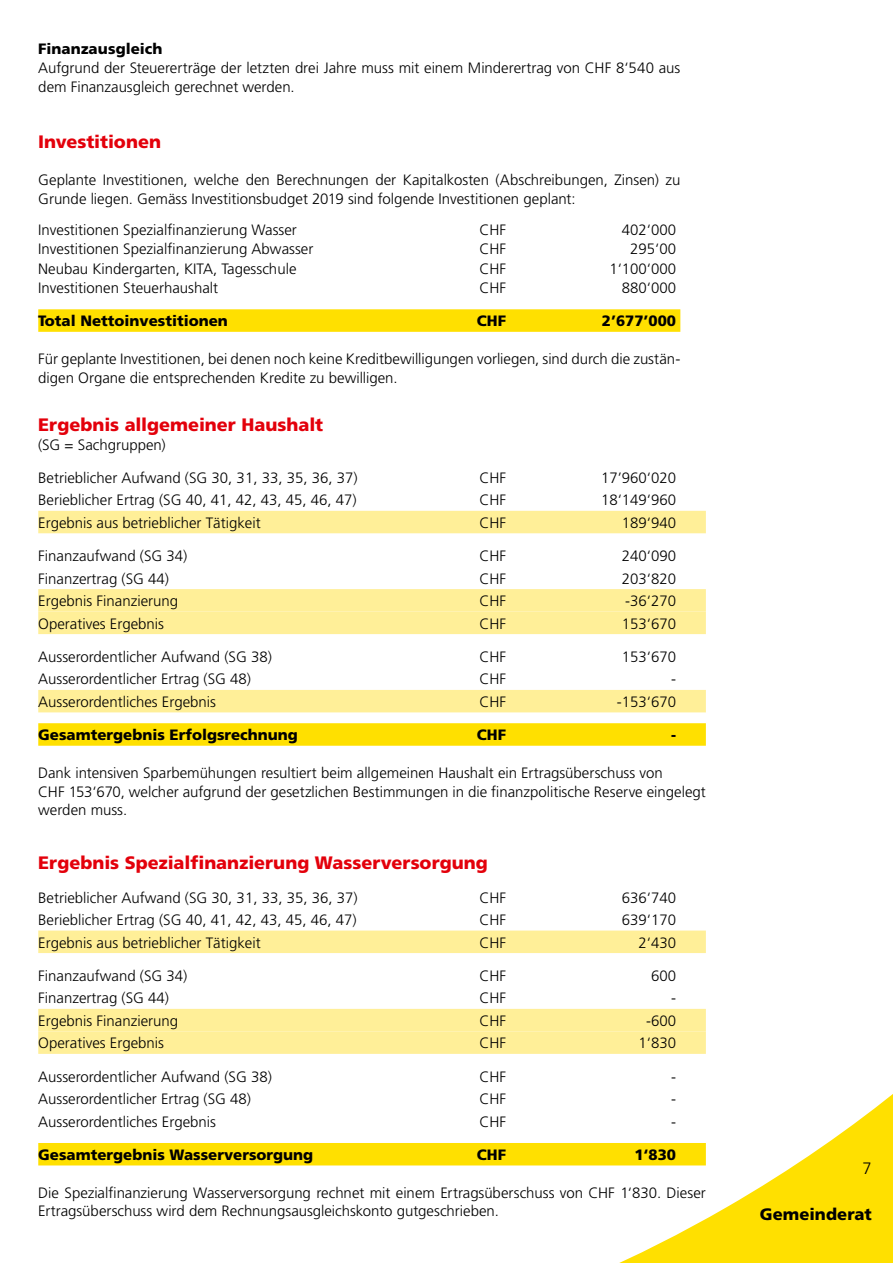
<style>
.page{position:relative;width:893px;height:1263px;background:#fff}
.page>*{position:absolute;margin:0;border:0;box-sizing:border-box;transform-origin:0 0}
.t1{font:900 18px "Frutiger";color:#e3000b}
.t2{font:900 16.5px "Frutiger";letter-spacing:.005em;color:#000}
.t3{font:300 16.5px "Frutiger";color:#000}
.t4{font:300 15px/18.8px "Frutiger";color:#000}
.t5{font:900 15px "Frutiger";color:#000}
</style>
<div class="page">
<svg style="left:591px;top:1094px;width:302px;height:169px"></svg>
<div style="left:38px;top:511px;width:668px;height:22px;background:#ffef98"></div>
<div style="left:38px;top:589px;width:668px;height:23px;background:#ffef98"></div>
<div style="left:38px;top:612px;width:668px;height:22px;background:#ffef98"></div>
<div style="left:38px;top:690px;width:668px;height:22px;background:#ffef98"></div>
<div style="left:38px;top:723px;width:668px;height:23px;background:#ffe000"></div>
<div style="left:38px;top:930px;width:668px;height:23px;background:#ffef98"></div>
<div style="left:38px;top:1009px;width:668px;height:22px;background:#ffef98"></div>
<div style="left:38px;top:1031px;width:668px;height:23px;background:#ffef98"></div>
<div style="left:38px;top:1143px;width:668px;height:22px;background:#ffe000"></div>
<div style="left:38px;top:309px;width:642px;height:23px;background:#ffe000"></div>
<p class="t5" style="left:38px;top:40px;width:126px">Finanzausgleich</p>
<p class="t4" style="left:38px;top:58px;width:644px">Aufgrund der Steuererträge der letzten drei Jahre muss mit einem Minderertrag von CHF 8‘540 aus dem Finanzausgleich gerechnet werden.</p>
<p class="t1" style="left:38px;top:131px;width:124px">Investitionen</p>
<p class="t4" style="left:38px;top:171px;width:644px">Geplante Investitionen, welche den Berechnungen der Kapitalkosten (Abschreibungen, Zinsen) zu<br>Grunde liegen. Gemäss Investitionsbudget 2019 sind folgende Investitionen geplant:</p>
<p class="t4" style="left:38px;top:220px;width:260px">Investitionen Spezialfinanzierung Wasser</p>
<p class="t4" style="left:479px;top:220px;width:28px">CHF</p>
<p class="t4" style="left:622px;top:220px;width:56px">402‘000</p>
<p class="t4" style="left:38px;top:239px;width:277px">Investitionen Spezialfinanzierung Abwasser</p>
<p class="t4" style="left:479px;top:239px;width:28px">CHF</p>
<p class="t4" style="left:630px;top:239px;width:47px">295‘00</p>
<p class="t4" style="left:38px;top:259px;width:260px">Neubau Kindergarten, KITA, Tagesschule</p>
<p class="t4" style="left:479px;top:259px;width:28px">CHF</p>
<p class="t4" style="left:609px;top:259px;width:68px">1‘100‘000</p>
<p class="t4" style="left:38px;top:278px;width:182px">Investitionen Steuerhaushalt</p>
<p class="t4" style="left:479px;top:278px;width:28px">CHF</p>
<p class="t4" style="left:622px;top:278px;width:56px">880‘000</p>
<p class="t5" style="left:38px;top:312px;width:191px">Total Nettoinvestitionen</p>
<p class="t5" style="left:477px;top:312px;width:31px">CHF</p>
<p class="t5" style="left:602px;top:312px;width:76px">2’677’000</p>
<p class="t4" style="left:38px;top:349px;width:644px">Für geplante Investitionen, bei denen noch keine Kreditbewilligungen vorliegen, sind durch die zustän&shy;digen Organe die entsprechenden Kredite zu bewilligen.</p>
<p class="t1" style="left:38px;top:414px;width:286px">Ergebnis allgemeiner Haushalt</p>
<p class="t4" style="left:38px;top:435px;width:129px">(SG = Sachgruppen)</p>
<p class="t4" style="left:38px;top:468px;width:321px">Betrieblicher Aufwand (SG 30, 31, 33, 35, 36, 37)</p>
<p class="t4" style="left:479px;top:468px;width:28px">CHF</p>
<p class="t4" style="left:601px;top:468px;width:77px">17’960‘020</p>
<p class="t4" style="left:38px;top:491px;width:320px">Berieblicher Ertrag (SG 40, 41, 42, 43, 45, 46, 47)</p>
<p class="t4" style="left:479px;top:491px;width:28px">CHF</p>
<p class="t4" style="left:601px;top:491px;width:77px">18‘149‘960</p>
<p class="t4" style="left:38px;top:513px;width:224px">Ergebnis aus betrieblicher Tätigkeit</p>
<p class="t4" style="left:479px;top:513px;width:28px">CHF</p>
<p class="t4" style="left:622px;top:513px;width:56px">189‘940</p>
<p class="t4" style="left:38px;top:546px;width:151px">Finanzaufwand (SG 34)</p>
<p class="t4" style="left:479px;top:546px;width:28px">CHF</p>
<p class="t4" style="left:622px;top:546px;width:56px">240‘090</p>
<p class="t4" style="left:38px;top:569px;width:132px">Finanzertrag (SG 44)</p>
<p class="t4" style="left:479px;top:569px;width:28px">CHF</p>
<p class="t4" style="left:622px;top:569px;width:56px">203‘820</p>
<p class="t4" style="left:38px;top:591px;width:142px">Ergebnis Finanzierung</p>
<p class="t4" style="left:479px;top:591px;width:28px">CHF</p>
<p class="t4" style="left:625px;top:591px;width:52px">-36‘270</p>
<p class="t4" style="left:38px;top:614px;width:127px">Operatives Ergebnis</p>
<p class="t4" style="left:479px;top:614px;width:28px">CHF</p>
<p class="t4" style="left:622px;top:614px;width:56px">153‘670</p>
<p class="t4" style="left:38px;top:647px;width:235px">Ausserordentlicher Aufwand (SG 38)</p>
<p class="t4" style="left:479px;top:647px;width:28px">CHF</p>
<p class="t4" style="left:622px;top:647px;width:56px">153‘670</p>
<p class="t4" style="left:38px;top:670px;width:214px">Ausserordentlicher Ertrag (SG 48)</p>
<p class="t4" style="left:479px;top:670px;width:28px">CHF</p>
<p class="t4" style="left:671px;top:670px;width:6px">-</p>
<p class="t4" style="left:38px;top:692px;width:179px">Ausserordentliches Ergebnis</p>
<p class="t4" style="left:479px;top:692px;width:28px">CHF</p>
<p class="t4" style="left:617px;top:692px;width:61px">-153‘670</p>
<p class="t5" style="left:38px;top:726px;width:261px">Gesamtergebnis Erfolgsrechnung</p>
<p class="t5" style="left:477px;top:726px;width:31px">CHF</p>
<p class="t5" style="left:671px;top:726px;width:6px">-</p>
<p class="t4" style="left:38px;top:763px;width:669px">Dank intensiven Sparbemühungen resultiert beim allgemeinen Haushalt ein Ertragsüberschuss von<br>CHF 153‘670, welcher aufgrund der gesetzlichen Bestimmungen in die finanzpolitische Reserve eingelegt werden muss.</p>
<p class="t1" style="left:38px;top:852px;width:451px">Ergebnis Spezialfinanzierung Wasserversorgung</p>
<p class="t4" style="left:38px;top:888px;width:321px">Betrieblicher Aufwand (SG 30, 31, 33, 35, 36, 37)</p>
<p class="t4" style="left:479px;top:888px;width:28px">CHF</p>
<p class="t4" style="left:622px;top:888px;width:56px">636‘740</p>
<p class="t4" style="left:38px;top:910px;width:320px">Berieblicher Ertrag (SG 40, 41, 42, 43, 45, 46, 47)</p>
<p class="t4" style="left:479px;top:910px;width:28px">CHF</p>
<p class="t4" style="left:622px;top:910px;width:56px">639‘170</p>
<p class="t4" style="left:38px;top:933px;width:224px">Ergebnis aus betrieblicher Tätigkeit</p>
<p class="t4" style="left:479px;top:933px;width:28px">CHF</p>
<p class="t4" style="left:639px;top:933px;width:39px">2‘430</p>
<p class="t4" style="left:38px;top:966px;width:151px">Finanzaufwand (SG 34)</p>
<p class="t4" style="left:479px;top:966px;width:28px">CHF</p>
<p class="t4" style="left:651px;top:966px;width:27px">600</p>
<p class="t4" style="left:38px;top:989px;width:132px">Finanzertrag (SG 44)</p>
<p class="t4" style="left:479px;top:989px;width:28px">CHF</p>
<p class="t4" style="left:671px;top:989px;width:6px">-</p>
<p class="t4" style="left:38px;top:1011px;width:142px">Ergebnis Finanzierung</p>
<p class="t4" style="left:479px;top:1011px;width:28px">CHF</p>
<p class="t4" style="left:646px;top:1011px;width:32px">-600</p>
<p class="t4" style="left:38px;top:1034px;width:127px">Operatives Ergebnis</p>
<p class="t4" style="left:479px;top:1034px;width:28px">CHF</p>
<p class="t4" style="left:639px;top:1034px;width:39px">1‘830</p>
<p class="t4" style="left:38px;top:1067px;width:235px">Ausserordentlicher Aufwand (SG 38)</p>
<p class="t4" style="left:479px;top:1067px;width:28px">CHF</p>
<p class="t4" style="left:671px;top:1067px;width:6px">-</p>
<p class="t4" style="left:38px;top:1089px;width:214px">Ausserordentlicher Ertrag (SG 48)</p>
<p class="t4" style="left:479px;top:1089px;width:28px">CHF</p>
<p class="t4" style="left:671px;top:1089px;width:6px">-</p>
<p class="t4" style="left:38px;top:1112px;width:179px">Ausserordentliches Ergebnis</p>
<p class="t4" style="left:479px;top:1112px;width:28px">CHF</p>
<p class="t4" style="left:671px;top:1112px;width:6px">-</p>
<p class="t5" style="left:38px;top:1146px;width:276px">Gesamtergebnis Wasserversorgung</p>
<p class="t5" style="left:477px;top:1146px;width:31px">CHF</p>
<p class="t5" style="left:634px;top:1146px;width:43px">1‘830</p>
<p class="t4" style="left:38px;top:1183px;width:669px">Die Spezialfinanzierung Wasserversorgung rechnet mit einem Ertragsüberschuss von CHF 1‘830. Dieser<br>Ertragsüberschuss wird dem Rechnungsausgleichskonto gutgeschrieben.</p>
<p class="t3" style="left:862px;top:1159px;width:11px">7</p>
<p class="t2" style="left:760px;top:1204px;width:113px">Gemeinderat</p>
</div>
